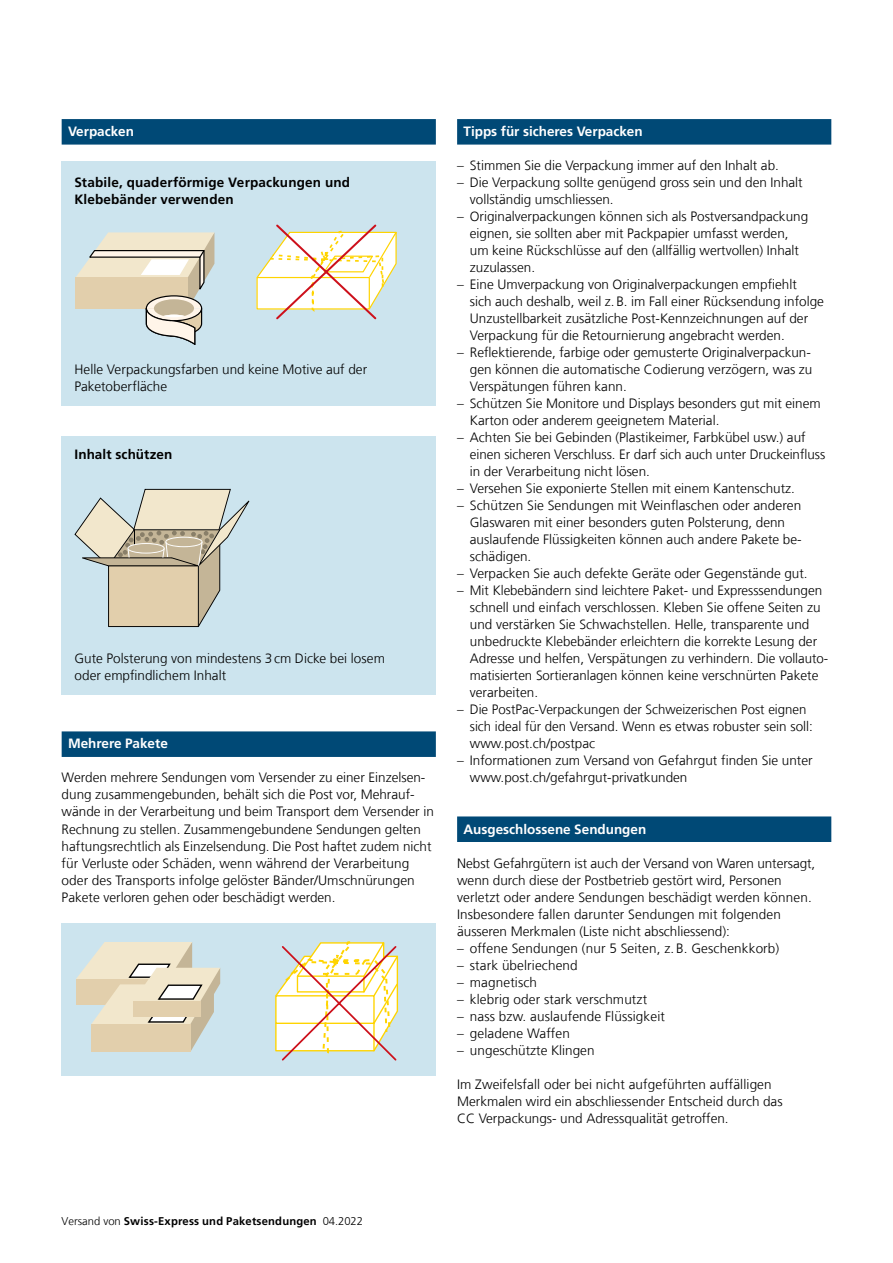
<style>
.page{position:relative;width:893px;height:1263px;background:#fff}
.page>*{position:absolute;margin:0;border:0;box-sizing:border-box;transform-origin:0 0}
.t1{font:300 13.5px/17px "Frutiger LT Com";color:#000}
.t2{font:700 13.5px "Frutiger LT Com";color:#fff}
.t3{font:700 13.5px/17px "Frutiger LT Com";letter-spacing:.01em;color:#000}
.t4{font:700 11.25px "Frutiger LT Com";letter-spacing:.015em;color:#000}
.s1{font-weight:300}
</style>
<div class="page">
<div style="left:62px;top:119px;width:374px;height:26px;background:#004976"></div>
<div style="left:62px;top:731px;width:374px;height:26px;background:#004976"></div>
<div style="left:62px;top:161px;width:374px;height:244px;background:#cce4ee"></div>
<svg style="left:256px;top:224px;width:141px;height:96px"></svg>
<svg style="left:75px;top:232px;width:139px;height:113px"></svg>
<hr style="left:163px;top:315px;width:22px;height:2px;background:#fff;border-radius:50%">
<div style="left:62px;top:436px;width:374px;height:258px;background:#cce4ee"></div>
<svg style="left:74px;top:489px;width:175px;height:138px"></svg>
<div style="left:457px;top:119px;width:374px;height:26px;background:#004976"></div>
<div style="left:457px;top:816px;width:374px;height:26px;background:#004976"></div>
<div style="left:62px;top:923px;width:374px;height:153px;background:#cce4ee"></div>
<svg style="left:76px;top:942px;width:144px;height:110px"></svg>
<svg style="left:275px;top:941px;width:123px;height:119px"></svg>
<h2 class="t2" style="left:68px;top:123px;width:68px">Verpacken</h2>
<p class="t3" style="left:74px;top:174px;width:277px">Stabile, quaderförmige Verpackun gen und<br>Klebebänder verwenden</p>
<p class="t1" style="left:74px;top:361px;width:294px">Helle Verpackungsfarben und keine Motive auf der<br>Paketoberfläche</p>
<p class="t3" style="left:74px;top:446px;width:100px">Inhalt schützen</p>
<p class="t1" style="left:74px;top:650px;width:312px">Gute Polsterung von mindestens 3 cm Dicke bei losem oder empfindlichem Inhalt</p>
<h2 class="t2" style="left:68px;top:736px;width:101px">Mehrere Pakete</h2>
<p class="t1" style="left:62px;top:769px;width:374px">Werden mehrere Sendungen vom Versender zu einer Einzelsen&shy;dung zusammengebunden, behält sich die Post vor, Mehrauf&shy;wände in der Verarbeitung und beim Transport dem Versender in Rechnung zu stellen. Zusammengebundene Sendungen gelten haftungsrechtlich als Einzelsendung. Die Post haftet zudem nicht für Verluste oder Schäden, wenn während der Verarbeitung oder des Transports infolge gelöster Bänder/Umschnürungen Pakete verloren gehen oder beschädigt werden.</p>
<h2 class="t2" style="left:463px;top:123px;width:181px">Tipps für sicheres Verpacken</h2>
<p class="t1" style="left:457px;top:157px;width:323px">– Stimmen Sie die Verpackung immer auf den Inhalt ab.</p>
<p class="t1" style="left:470px;top:174px;width:334px;text-indent:-13px">– Die Verpackung sollte genügend gross sein und den Inhalt vollständig umschliessen.</p>
<p class="t1" style="left:470px;top:208px;width:340px;text-indent:-13px">– Originalverpackungen können sich als Postversandpackung eignen, sie sollten aber mit Packpapier umfasst werden, um keine Rückschlüsse auf den (allfällig wertvollen) Inhalt zuzulassen.</p>
<p class="t1" style="left:470px;top:276px;width:356px;text-indent:-13px">– Eine Umverpackung von Originalverpackungen empfiehlt<br>sich auch deshalb, weil z. B. im Fall einer Rücksendung infolge Unzustellbarkeit zusätzliche Post-Kennzeichnungen auf der Verpackung für die Retournierung angebracht werden.</p>
<p class="t1" style="left:470px;top:344px;width:344px;text-align:justify;text-indent:-13px">– Reflektierende, farbige oder gemusterte Originalverpackun&shy;gen können die automatische Codierung verzögern, was zu Verspätungen führen kann.</p>
<p class="t1" style="left:470px;top:395px;width:352px;text-indent:-13px">– Schützen Sie Monitore und Displays besonders gut mit einem<br>Karton oder anderem geeignetem Material.</p>
<p class="t1" style="left:470px;top:429px;width:357px;text-indent:-13px">– Achten Sie bei Gebinden (Plastikeimer, Farbkübel usw.) auf einen sicheren Verschluss. Er darf sich auch unter Druckeinfluss in der Verarbeitung nicht lösen.</p>
<p class="t1" style="left:457px;top:480px;width:339px">– Versehen Sie exponierte Stellen mit einem Kantenschutz.</p>
<p class="t1" style="left:470px;top:497px;width:333px;text-indent:-13px">– Schützen Sie Sendungen mit Weinflaschen oder anderen Glaswaren mit einer besonders guten Polsterung, denn aus laufende Flüssigkeiten können auch andere Pakete be&shy;schädigen.</p>
<p class="t1" style="left:457px;top:565px;width:352px">– Verpacken Sie auch defekte Geräte oder Gegenstände gut.</p>
<p class="t1" style="left:470px;top:582px;width:360px;text-indent:-13px">– Mit Klebebändern sind leichtere Paket- und Expresssendungen schnell und einfach verschlossen. Kleben Sie offene Seiten zu und verstärken Sie Schwachstellen. Helle, transparente und unbedruckte Klebebänder erleichtern die korrekte Lesung der Adresse und helfen, Verspätungen zu verhindern. Die vollauto&shy;matisierten Sortieranlagen können keine verschnürten Pakete verarbeiten.</p>
<p class="t1" style="left:470px;top:701px;width:345px;text-indent:-13px">– Die PostPac-Verpackungen der Schweizerischen Post eignen sich ideal für den Versand. Wenn es etwas robuster sein soll: www.post.ch/postpac</p>
<p class="t1" style="left:470px;top:752px;width:344px;text-indent:-13px">– Informationen zum Versand von Gefahrgut finden Sie unter www.post.ch/gefahrgut-privatkunden</p>
<h2 class="t2" style="left:463px;top:821px;width:184px">Ausgeschlossene Sendungen</h2>
<p class="t1" style="left:457px;top:854px;width:360px">Nebst Gefahrgütern ist auch der Versand von Waren untersagt, wenn durch diese der Postbetrieb gestört wird, Personen verletzt oder andere Sendungen beschädigt werden können.<br>Insbesondere fallen darunter Sendungen mit folgenden äusseren Merkmalen (Liste nicht abschliessend):</p>
<p class="t1" style="left:457px;top:939px;width:324px">– offene Sendungen (nur 5 Seiten, z. B. Geschenkkorb)</p>
<p class="t1" style="left:457px;top:956px;width:122px">– stark übelriechend</p>
<p class="t1" style="left:457px;top:973px;width:81px">– magnetisch</p>
<p class="t1" style="left:457px;top:990px;width:192px">– klebrig oder stark verschmutzt</p>
<p class="t1" style="left:457px;top:1007px;width:209px">– nass bzw. auslaufende Flüssigkeit</p>
<p class="t1" style="left:457px;top:1024px;width:114px">– geladene Waffen</p>
<p class="t1" style="left:457px;top:1041px;width:139px">– ungeschützte Klingen</p>
<p class="t1" style="left:457px;top:1076px;width:327px">Im Zweifelsfall oder bei nicht aufgeführten auffälligen<br>Merkmalen wird ein abschliessender Entscheid durch das<br>CC Verpackungs- und Adressqualität getroffen.</p>
<p class="t4" style="left:62px;top:1214px;width:303px"><span class="s1">Versand von</span> Swiss-Express und Paketsendungen <span class="s1">04.2022</span></p>
</div>
